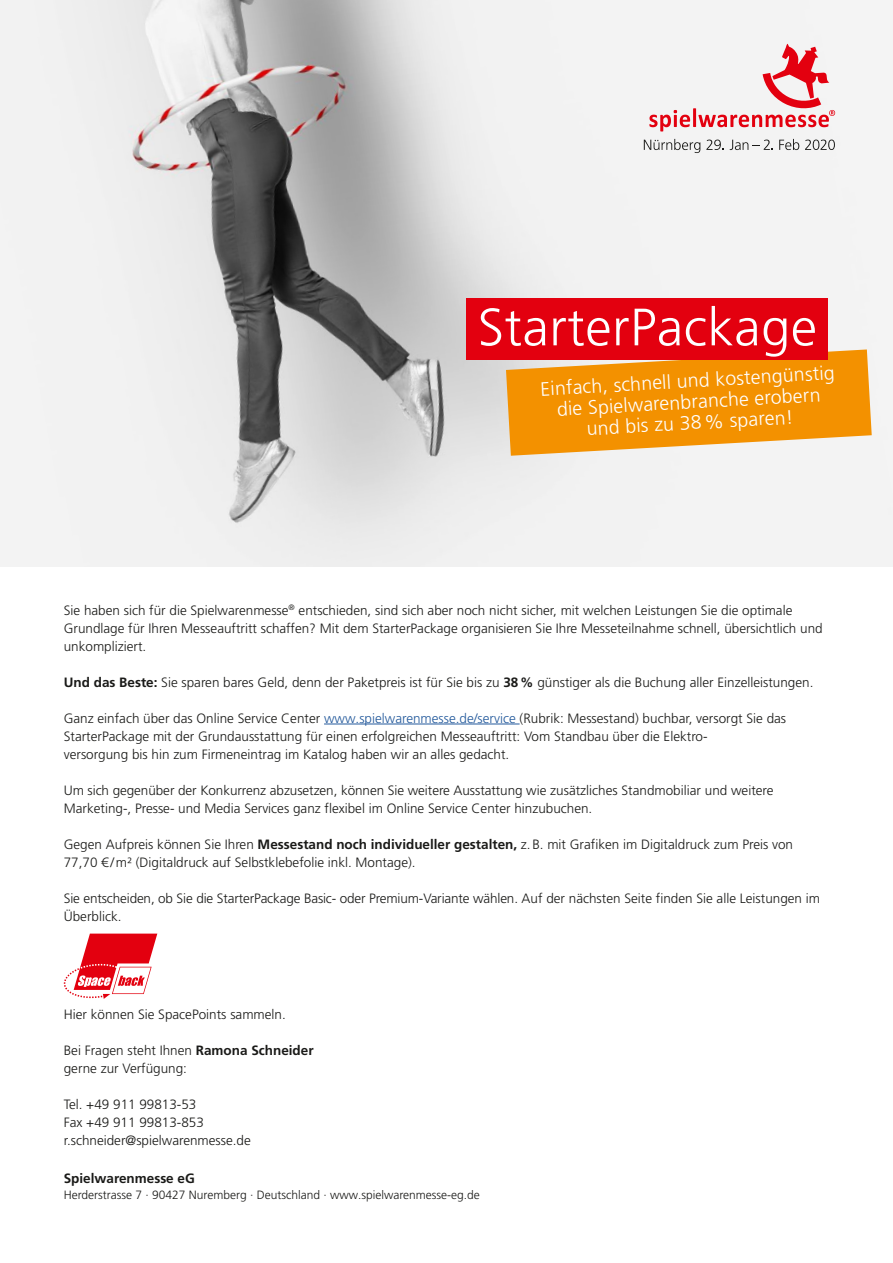
<style>
.page{position:relative;width:893px;height:1263px;background:#fff}
.page>*{position:absolute;margin:0;border:0;box-sizing:border-box;transform-origin:0 0}
._01_Head_35pt_weiß{font:300 52.5px "Frutiger LT Pro";letter-spacing:.01em;color:#fff}
._01_Head_35pt_weiß-2{font:300 19.5px/21px "Frutiger LT Pro";color:#fff;text-align:center}
._11_Body_9pt{font:300 13.5px/18px "Frutiger LT Pro";color:#1a1a18}
._21_Adresse_8pt{font:700 13.5px "Frutiger LT Pro";color:#1a1a18}
._21_Adresse_8pt-2{font:300 12px "Frutiger LT Pro";color:#1a1a18}
.s1{font-weight:700}
.s2{color:#245a9c}
</style>
<div class="page">
<img style="left:0;top:0;width:893px;height:567px">
<hr style="left:324px;top:724px;width:196px;height:1px;background:#245a9c">
<svg style="left:64px;top:933px;width:93px;height:66px"></svg>
<svg style="left:506px;top:349px;width:366px;height:107px;background:#f29d22"></svg>
<div style="left:467px;top:298px;width:361px;height:61px;background:#e3000f"></div>
<svg style="left:644px;top:139px;width:56px;height:14px"></svg>
<svg style="left:706px;top:140px;width:18px;height:10px"></svg>
<svg style="left:730px;top:140px;width:43px;height:10px"></svg>
<svg style="left:779px;top:139px;width:20px;height:11px"></svg>
<svg style="left:805px;top:140px;width:30px;height:10px"></svg>
<svg style="left:649px;top:44px;width:186px;height:87px"></svg>
<p class="_01_Head_35pt_weiß" style="left:478px;top:297px;width:341px">StarterPackage</p>
<p class="_01_Head_35pt_weiß-2" style="left:540px;top:378px;width:296px;rotate:-3deg">Einfach, schnell und kostengünstig die Spielwarenbranche erobern und bis zu 38% sparen!</p>
<p class="_11_Body_9pt" style="left:64px;top:601px;width:760px">Sie haben sich für die Spielwarenmesse<sup>®</sup> entschieden, sind sich aber noch nicht sicher, mit welchen Leistungen Sie die optimale<br>Grundlage für Ihren Messeauftritt schaffen? Mit dem StarterPackage organisieren Sie Ihre Messeteilnahme schnell, übersichtlich und unkompliziert.</p>
<p class="_11_Body_9pt" style="left:64px;top:673px;width:751px"><span class="s1">Und das Beste:</span> Sie sparen bares Geld, denn der Paketpreis ist für Sie bis zu <span class="s1">38%</span> günstiger als die Buchung aller Einzelleistungen.</p>
<p class="_11_Body_9pt" style="left:64px;top:709px;width:724px">Ganz einfach über das Online Service Center <span class="s2">www.spielwarenmesse.de/service</span> (Rubrik: Messestand) buchbar, versorgt Sie das<br>StarterPackage mit der Grundausstattung für einen erfolgreichen Messeauftritt: Vom Standbau über die Elektro-<br>versorgung bis hin zum Firmeneintrag im Katalog haben wir an alles gedacht.</p>
<p class="_11_Body_9pt" style="left:64px;top:781px;width:711px">Um sich gegenüber der Konkurrenz abzusetzen, können Sie weitere Ausstattung wie zusätzliches Standmobiliar und weitere<br>Marketing-, Presse- und Media Services ganz flexibel im Online Service Center hinzubuchen.</p>
<p class="_11_Body_9pt" style="left:64px;top:835px;width:731px">Gegen Aufpreis können Sie Ihren <span class="s1">Messestand noch individueller gestalten,</span> z.B. mit Grafiken im Digitaldruck zum Preis von<br>77,70 €/m² (Digitaldruck auf Selbstklebefolie inkl. Montage).</p>
<p class="_11_Body_9pt" style="left:64px;top:889px;width:758px">Sie entscheiden, ob Sie die StarterPackage Basic- oder Premium-Variante wählen. Auf der nächsten Seite finden Sie alle Leistungen im<br>Überblick.</p>
<p class="_11_Body_9pt" style="left:64px;top:1005px;width:224px">Hier können Sie SpacePoints sammeln.</p>
<p class="_11_Body_9pt" style="left:64px;top:1041px;width:251px">Bei Fragen steht Ihnen <span class="s1">Ramona Schneider </span>gerne zur Verfügung:</p>
<p class="_11_Body_9pt" style="left:64px;top:1095px;width:142px">Tel. +49 911 99813-53<br>Fax +49 911 99813-853</p>
<p class="_11_Body_9pt" style="left:64px;top:1131px;width:189px">r.schneider@spielwarenmesse.de</p>
<p class="_21_Adresse_8pt" style="left:64px;top:1170px;width:133px">Spielwarenmesse eG</p>
<p class="_21_Adresse_8pt-2" style="left:64px;top:1188px;width:418px">Herderstrasse 7 · 90427 Nuremberg · Deutschland · www.spielwarenmesse-eg.de</p>
</div>
